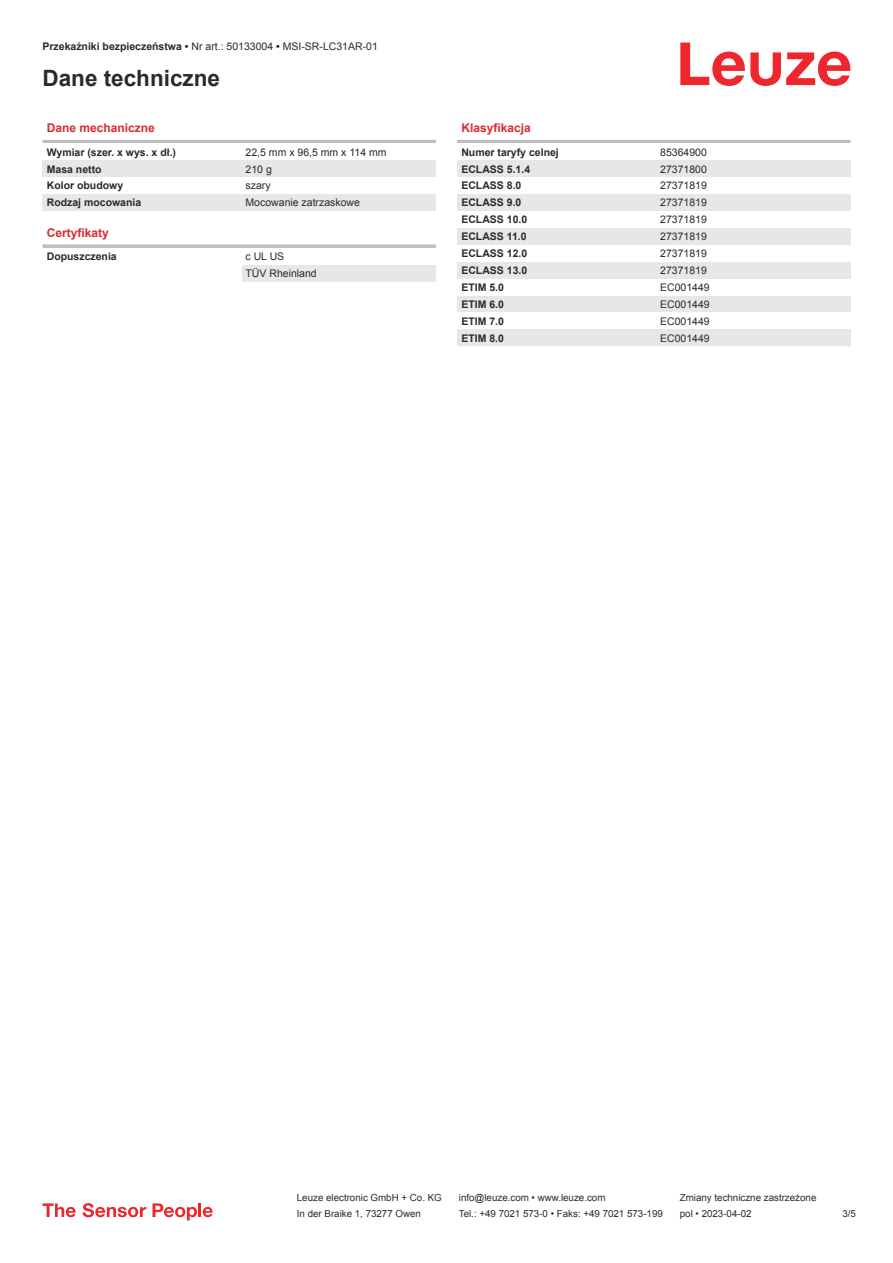
<style>
.page{position:relative;width:893px;height:1263px;background:#fff}
.page>*{position:absolute;margin:0;border:0;box-sizing:border-box;transform-origin:0 0}
.t1{font:700 22.5px "Arial";color:#2b292a}
.t2{font:700 12px "Arial";color:#db2a30}
.t3{font:10.5px/17px "Arial";color:#2b292a}
.t4{font:700 10.5px "Arial";color:#2b292a}
.t5{font:9.75px "Arial";color:#2b292a}
.s1{font-weight:700}
</style>
<div class="page">
<svg style="left:680px;top:43px;width:170px;height:43px"></svg>
<hr style="left:43px;top:140px;width:393px;height:3px;background:#bdbfc1">
<div style="left:43px;top:160px;width:199px;height:17px;background:#e6e7e9"></div>
<div style="left:242px;top:160px;width:194px;height:17px;background:#e6e7e9"></div>
<div style="left:43px;top:194px;width:199px;height:17px;background:#e6e7e9"></div>
<div style="left:242px;top:194px;width:194px;height:17px;background:#e6e7e9"></div>
<svg style="left:43px;top:244px;width:393px;height:4px;background:#c3c5c7"></svg>
<div style="left:242px;top:265px;width:194px;height:17px;background:#e6e7e9"></div>
<hr style="left:457px;top:140px;width:393px;height:3px;background:#bdbfc1">
<div style="left:457px;top:160px;width:200px;height:17px;background:#e6e7e9"></div>
<div style="left:657px;top:160px;width:193px;height:17px;background:#e6e7e9"></div>
<div style="left:457px;top:194px;width:200px;height:17px;background:#e6e7e9"></div>
<div style="left:657px;top:194px;width:193px;height:17px;background:#e6e7e9"></div>
<div style="left:457px;top:228px;width:200px;height:17px;background:#e6e7e9"></div>
<div style="left:657px;top:228px;width:193px;height:17px;background:#e6e7e9"></div>
<div style="left:457px;top:262px;width:200px;height:17px;background:#e6e7e9"></div>
<div style="left:657px;top:262px;width:193px;height:17px;background:#e6e7e9"></div>
<div style="left:457px;top:296px;width:200px;height:16px;background:#e6e7e9"></div>
<div style="left:657px;top:296px;width:193px;height:16px;background:#e6e7e9"></div>
<div style="left:457px;top:329px;width:200px;height:17px;background:#e6e7e9"></div>
<div style="left:657px;top:329px;width:193px;height:17px;background:#e6e7e9"></div>
<svg style="left:43px;top:1203px;width:33px;height:14px"></svg>
<svg style="left:83px;top:1203px;width:63px;height:14px"></svg>
<svg style="left:153px;top:1203px;width:44px;height:17px"></svg>
<hr style="left:198px;top:1203px;width:3px;height:14px;background:#ed272d">
<svg style="left:203px;top:1207px;width:10px;height:10px"></svg>
<p class="t3" style="left:43px;top:39px;width:337px"><span class="s1">Przekaźniki bezpieczeństwa •</span> Nr art.: 50133004 <span class="s1">•</span> MSI-SR-LC31AR-01</p>
<h1 class="t1" style="left:43px;top:70px;width:179px">Dane techniczne</h1>
<p class="t2" style="left:47px;top:120px;width:110px">Dane mechaniczne</p>
<p class="t4" style="left:47px;top:145px;width:131px">Wymiar (szer. x wys. x dł.)</p>
<p class="t3" style="left:246px;top:143px;width:143px">22,5 mm x 96,5 mm x 114 mm</p>
<p class="t4" style="left:47px;top:161px;width:56px">Masa netto</p>
<p class="t3" style="left:246px;top:160px;width:28px">210 g</p>
<p class="t4" style="left:47px;top:178px;width:78px">Kolor obudowy</p>
<p class="t3" style="left:246px;top:178px;width:27px">szary</p>
<p class="t4" style="left:47px;top:195px;width:96px">Rodzaj mocowania</p>
<p class="t3" style="left:246px;top:195px;width:116px">Mocowanie zatrzaskowe</p>
<p class="t2" style="left:47px;top:224px;width:64px">Certyfikaty</p>
<p class="t4" style="left:47px;top:249px;width:72px">Dopuszczenia</p>
<p class="t3" style="left:246px;top:249px;width:73px">c UL US<br>TÜV Rheinland</p>
<p class="t2" style="left:461px;top:120px;width:71px">Klasyfikacja</p>
<p class="t4" style="left:461px;top:145px;width:99px">Numer taryfy celnej</p>
<p class="t3" style="left:660px;top:143px;width:48px">85364900</p>
<p class="t4" style="left:461px;top:161px;width:70px">ECLASS 5.1.4</p>
<p class="t3" style="left:660px;top:161px;width:48px">27371800</p>
<p class="t4" style="left:461px;top:178px;width:62px">ECLASS 8.0</p>
<p class="t3" style="left:660px;top:177px;width:48px">27371819</p>
<p class="t4" style="left:461px;top:195px;width:62px">ECLASS 9.0</p>
<p class="t3" style="left:660px;top:194px;width:48px">27371819</p>
<p class="t4" style="left:461px;top:212px;width:67px">ECLASS 10.0</p>
<p class="t3" style="left:660px;top:211px;width:48px">27371819</p>
<p class="t4" style="left:461px;top:229px;width:67px">ECLASS 11.0</p>
<p class="t3" style="left:660px;top:228px;width:48px">27371819</p>
<p class="t4" style="left:461px;top:246px;width:67px">ECLASS 12.0</p>
<p class="t3" style="left:660px;top:245px;width:48px">27371819</p>
<p class="t4" style="left:461px;top:263px;width:67px">ECLASS 13.0</p>
<p class="t3" style="left:660px;top:262px;width:48px">27371819</p>
<p class="t4" style="left:461px;top:280px;width:44px">ETIM 5.0</p>
<p class="t3" style="left:660px;top:279px;width:51px">EC001449</p>
<p class="t4" style="left:461px;top:297px;width:44px">ETIM 6.0</p>
<p class="t3" style="left:660px;top:296px;width:51px">EC001449</p>
<p class="t4" style="left:461px;top:314px;width:44px">ETIM 7.0</p>
<p class="t3" style="left:660px;top:312px;width:51px">EC001449</p>
<p class="t4" style="left:461px;top:331px;width:44px">ETIM 8.0</p>
<p class="t3" style="left:660px;top:329px;width:51px">EC001449</p>
<p class="t5" style="left:297px;top:1191px;width:146px">Leuze electronic GmbH + Co. KG</p>
<p class="t5" style="left:459px;top:1191px;width:148px">info@leuze.com • www.leuze.com</p>
<p class="t5" style="left:680px;top:1191px;width:138px">Zmiany techniczne zastrzeżone</p>
<p class="t5" style="left:297px;top:1210px;width:126px">In der Braike 1, 73277 Owen</p>
<p class="t5" style="left:459px;top:1207px;width:205px">Tel.: +49 7021 573-0 • Faks: +49 7021 573-199</p>
<p class="t5" style="left:680px;top:1207px;width:73px">pol • 2023-04-02</p>
<p class="t5" style="left:842px;top:1210px;width:15px">3 /5</p>
</div>
